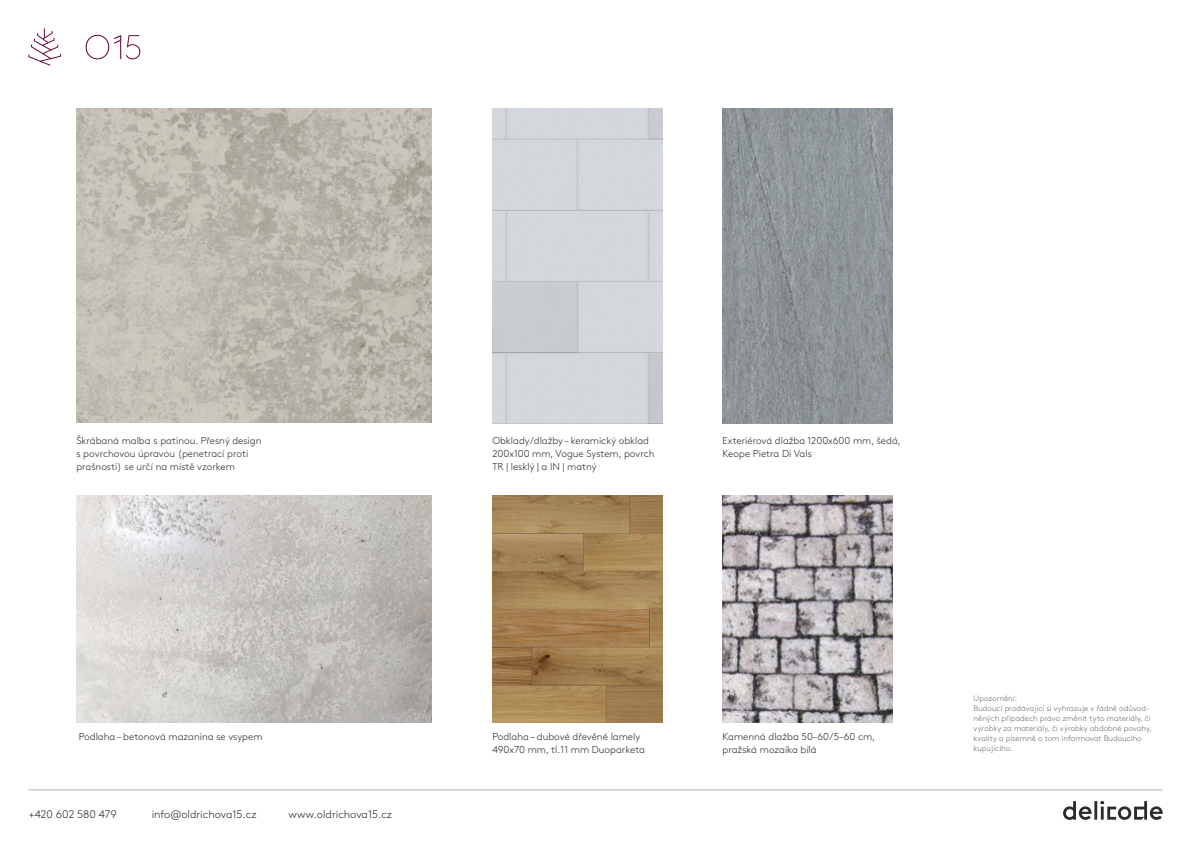
<style>
.page{position:relative;width:1191px;height:842px;background:#fff}
.page>*{position:absolute;margin:0;border:0;box-sizing:border-box;transform-origin:0 0}
.t1{font:300 11px "Brown Pro";color:#2b2b2c}
.t2{font:300 10px/13px "Brown Pro";color:#2b2b2c}
.t3{font:300 7.9px/10px "Brown Pro";color:#6b6b6b}
</style>
<div class="page">
<svg style="left:1063px;top:801px;width:99px;height:19px"></svg>
<hr style="left:28px;top:789px;width:1134px;height:1px;background:#b2b0aa">
<svg style="left:86px;top:35px;width:54px;height:24px"></svg>
<svg style="left:28px;top:28px;width:33px;height:38px"></svg>
<img style="left:492px;top:496px;width:170px;height:227px">
<img style="left:722px;top:496px;width:170px;height:227px">
<img style="left:722px;top:109px;width:170px;height:314px">
<img style="left:492px;top:109px;width:170px;height:314px">
<img style="left:76px;top:496px;width:356px;height:227px">
<img style="left:76px;top:108px;width:356px;height:314px">
<p class="t2" style="left:76px;top:434px;width:187px">Škrábaná malba s patinou. Přesný design s povrchovou úpravou (penetrací proti prašnosti) se určí na místě vzorkem</p>
<p class="t2" style="left:492px;top:434px;width:164px">Obklady/dlažby – keramický obklad<br>200x100 mm, Vogue System, povrch<br>TR | lesklý | a IN | matný</p>
<p class="t2" style="left:722px;top:434px;width:180px">Exteriérová dlažba 1200x600 mm, šedá,<br>Keope Pietra Di Vals</p>
<p class="t2" style="left:79px;top:729px;width:185px">Podlaha – betonová mazanina se vsypem</p>
<p class="t2" style="left:492px;top:729px;width:154px">Podlaha – dubové dřevěné lamely<br>490x70 mm, tl.11 mm Duoparketa</p>
<p class="t2" style="left:722px;top:729px;width:154px">Kamenná dlažba 50–60/5–60 cm, pražská mozaika bílá</p>
<p class="t1" style="left:29px;top:806px;width:89px">+420 602 580 479</p>
<p class="t1" style="left:152px;top:806px;width:106px">info@oldrichova15.cz</p>
<p class="t1" style="left:288px;top:806px;width:105px">www.oldrichova15.cz</p>
<p class="t3" style="left:973px;top:693px;width:180px">Upozornění:<br>Budoucí prodávající si vyhrazuje v řádně odůvod&shy;něných případech právo změnit tyto materiály, či výrobky za materiály, či výrobky obdobné povahy, kvality a písemně o tom informovat Budoucího kupujícího.</p>
</div>
